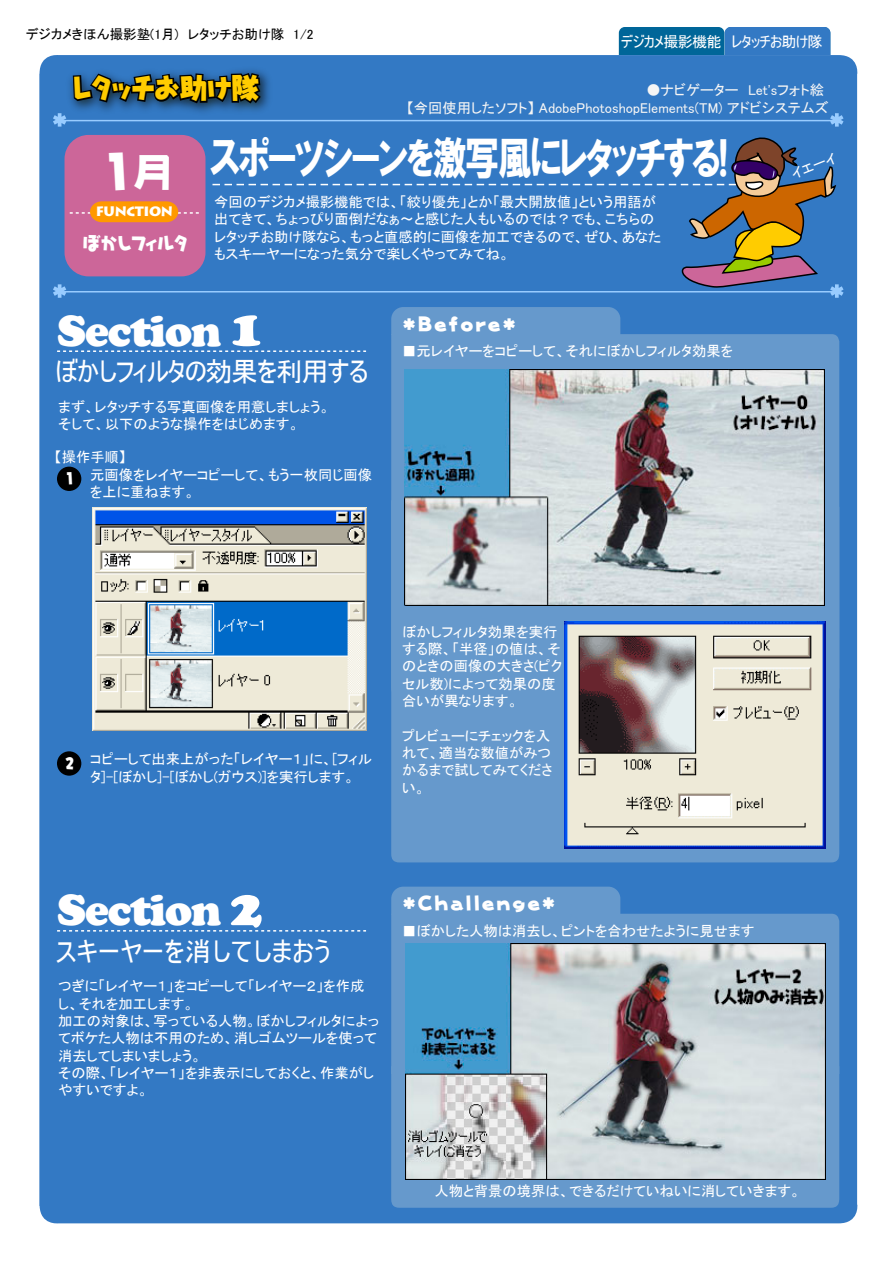
<style>
.page{position:relative;width:893px;height:1263px;background:#fff}
.page>*{position:absolute;margin:0;border:0;box-sizing:border-box;transform-origin:0 0}
.t1{font:45px "HGP Soei Kakugothic UB";letter-spacing:-.05em;color:#fff;scale:.76 1}
.t2{font:900 45px "Cooper";letter-spacing:-.025em;color:#fff}
.t3{font:45px "NIS JYA UP 83 pv RKSJ H";color:#fff}
.t4{font:27px "MSUI Gothic";letter-spacing:-.05em;color:#fff}
.t5{font:27px "MSUI Gothic";color:#fff}
.t6{font:27px "NIS JYA UP 83 pv RKSJ H";color:#fc0}
.t7{font:18px "NIS JYA UP 83 pv RKSJ H";letter-spacing:.1em;color:#fff}
.t8{font:18px "NIS JYA UP 83 pv RKSJ H";color:#fff}
.t9{font:15px "MSUI Gothic";letter-spacing:-.05em;color:#fff}
.t10{font:14.7px "NIS JYA UP 83 pv RKSJ H";color:#fff}
.t11{font:14.25px/17.2px "MSP Gothic";color:#fff}
.t12{font:14.25px/17.2px "MSP Gothic";color:#f5f5f5}
.t13{font:13.5px "MSP Gothic";color:#000}
.t14{font:700 13.5px "Lithograph";letter-spacing:-.025em;color:#fff}
.t15{font:13.5px "MSP Gothic";color:#fff}
.s1{font-size:36px}
.s2{font-size:54px}
</style>
<div class="page">
<svg style="left:618px;top:27px;width:212px;height:26px;background:#1b71af"></svg>
<div style="left:39px;top:53px;width:819px;height:1171px;background:#3379c4"></div>
<div style="left:391px;top:334px;width:448px;height:166px;background:#69c"></div>
<div style="left:391px;top:500px;width:448px;height:362px;background:#69c"></div>
<div style="left:391px;top:307px;width:229px;height:28px;background:#69c"></div>
<div style="left:391px;top:914px;width:448px;height:152px;background:#69c"></div>
<svg style="left:391px;top:1066px;width:448px;height:142px;background:#6294c6"></svg>
<div style="left:391px;top:887px;width:229px;height:28px;background:#69c"></div>
<svg style="left:53px;top:113px;width:13px;height:14px"></svg>
<svg style="left:830px;top:113px;width:13px;height:14px"></svg>
<hr style="left:60px;top:120px;width:775px;height:1px;background:#9cf">
<div style="left:64px;top:135px;width:141px;height:141px;background:#c69;border-radius:24px"></div>
<img style="left:62px;top:63px;width:214px;height:55px">
<svg style="left:70px;top:201px;width:129px;height:21px"></svg>
<svg style="left:57px;top:350px;width:309px;height:2px"></svg>
<svg style="left:57px;top:930px;width:309px;height:2px"></svg>
<svg style="left:53px;top:284px;width:13px;height:14px"></svg>
<hr style="left:60px;top:291px;width:775px;height:2px;background:#9cf">
<div style="left:57px;top:467px;width:24px;height:24px;background:#000;border-radius:50%"></div>
<div style="left:57px;top:751px;width:24px;height:25px;background:#000;border-radius:50%"></div>
<svg style="left:213px;top:137px;width:630px;height:161px;background:#4178b5"></svg>
<img style="left:93px;top:507px;width:274px;height:223px">
<img style="left:404px;top:370px;width:420px;height:236px">
<img style="left:564px;top:622px;width:261px;height:227px">
<img style="left:405px;top:944px;width:420px;height:235px">
<p class="t13" style="left:26px;top:27px;width:289px">デジカメきほん撮影塾(1月) レタッチお助け隊 1/2</p>
<p class="t9" style="left:620px;top:34px;width:203px">デジカメ撮影機能 レタッチお助け隊</p>
<h2 class="t6" style="left:73px;top:75px;width:188px">レタッチお助け隊</h2>
<p class="t12" style="left:406px;top:82px;width:423px;text-indent:240px">●ナビゲーター Let'sフォト絵【今回使用したソフト】 AdobePhotoshopElements(TM) アドビシステムズ</p>
<h1 class="t1" style="left:210px;top:136px;width:683px">スポーツシーンを激写風にレタッチする!</h1>
<h1 class="t3" style="left:101px;top:149px;width:70px">1<span class="s1">月</span></h1>
<p class="t14" style="left:96px;top:203px;width:79px">FUNCTION</p>
<p class="t8" style="left:83px;top:234px;width:106px">ぼかしフィルタ</p>
<p class="t15" style="left:789px;top:168px;width:49px;rotate:-22deg">イエーイ</p>
<p class="t11" style="left:214px;top:193px;width:448px">今回のデジカメ撮影機能では、「絞り優先」とか「最大開放値」という用語が出てきて、ちょっぴり面倒だなぁ～と感じた人もいるのでは？でも、こちらのレタッチお助け隊なら、もっと直感的に画像を加工できるので、ぜひ、あなたもスキーヤーになった気分で楽しくやってみてね。</p>
<h1 class="t2" style="left:57px;top:304px;width:207px">Section <span class="s2">1</span></h1>
<h2 class="t4" style="left:55px;top:358px;width:315px">ぼかしフィルタの効果を利用する</h2>
<p class="t11" style="left:58px;top:398px;width:273px">まず、レタッチする写真画像を用意しましょう。そして、以下のような操作をはじめます。</p>
<p class="t11" style="left:90px;top:448px;width:283px;text-indent:-36px">【操作手順】<br>元画像をレイヤーコピーして、もう一枚同じ画像を上に重ねます。</p>
<p class="t10" style="left:65px;top:471px;width:12px">1</p>
<p class="t7" style="left:402px;top:315px;width:115px">*Before*</p>
<p class="t11" style="left:402px;top:343px;width:332px">■元レイヤーをコピーして、それにぼかしフィルタ効果を</p>
<p class="t10" style="left:65px;top:756px;width:12px">2</p>
<p class="t11" style="left:90px;top:751px;width:283px">コピーして出来上がった「レイヤー１」に、[フィルタ]-[ぼかし]-[ぼかし(ガウス)]を実行します。</p>
<p class="t11" style="left:402px;top:623px;width:161px">ぼかしフィルタ効果を実行する際、「半径」の値は、そのときの画像の大きさ(ピクセル数)によって効果の度合いが異なります。</p>
<p class="t11" style="left:402px;top:727px;width:152px">プレビューにチェックを入れて、適当な数値がみつかるまで試してみてください。</p>
<h1 class="t2" style="left:57px;top:884px;width:207px">Section <span class="s2">2</span></h1>
<h2 class="t5" style="left:55px;top:938px;width:276px">スキーヤーを消してしまおう</h2>
<p class="t11" style="left:58px;top:978px;width:322px">つぎに「レイヤー１」をコピーして「レイヤー２」を作成<br>し、それを加工します。<br>加工の対象は、写っている人物。ぼかしフィルタによってボケた人物は不用のため、消しゴムツールを使って消去してしまいましょう。<br>その際、「レイヤー１」を非表示にしておくと、作業がしやすいですよ。</p>
<p class="t7" style="left:402px;top:894px;width:154px">*Challenge*</p>
<p class="t11" style="left:402px;top:922px;width:354px">■ぼかした人物は消去し、ピントを合わせたように見せます</p>
<p class="t11" style="left:434px;top:1182px;width:368px">人物と背景の境界は、できるだけていねいに消していきます。</p>
</div>
